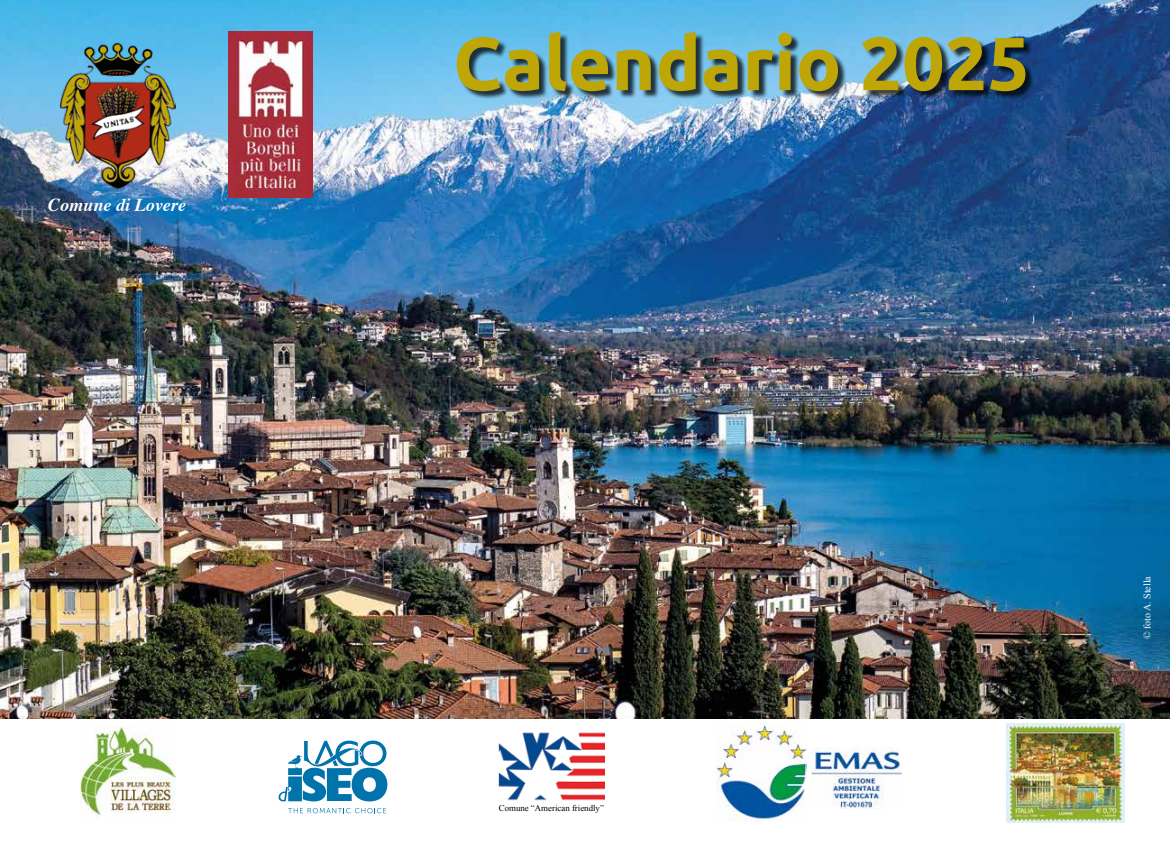
<style>
.page{position:relative;width:1170px;height:851px;background:#fff}
.page>*{position:absolute;margin:0;border:0;box-sizing:border-box;transform-origin:0 0}
.t1{font:700 75px "Ubuntu";color:#bea606}
.t2{font:italic 700 18.12px "Times";color:#fff}
.t3{font:10px "Times New Roman";color:#fff}
.t4{font:8.88px "Times New Roman";color:#000}
</style>
<div class="page">
<img style="left:0;top:0;width:1169px;height:718px">
<div style="left:458px;top:33px;width:575px;height:67px;background:#000;opacity:.75"></div>
<img style="left:59px;top:41px;width:116px;height:147px">
<img style="left:228px;top:32px;width:85px;height:165px">
<img style="left:1006px;top:723px;width:118px;height:99px">
<img style="left:81px;top:726px;width:94px;height:89px">
<img style="left:716px;top:722px;width:90px;height:99px">
<img style="left:811px;top:747px;width:90px;height:61px">
<svg style="left:278px;top:740px;width:109px;height:61px"></svg>
<svg style="left:288px;top:808px;width:98px;height:5px"></svg>
<img style="left:498px;top:732px;width:106px;height:69px">
<h2 class="t2" style="left:48px;top:188px;width:139px">Comune di Lovere</h2>
<h1 class="t1" style="left:453px;top:18px;width:578px">Calendario 2025</h1>
<p class="t4" style="left:498px;top:801px;width:107px">Comune “American friendly”</p>
<p class="t3" style="left:1140px;top:639px;width:65px;rotate:-90deg">© foto A. Stella</p>
</div>
